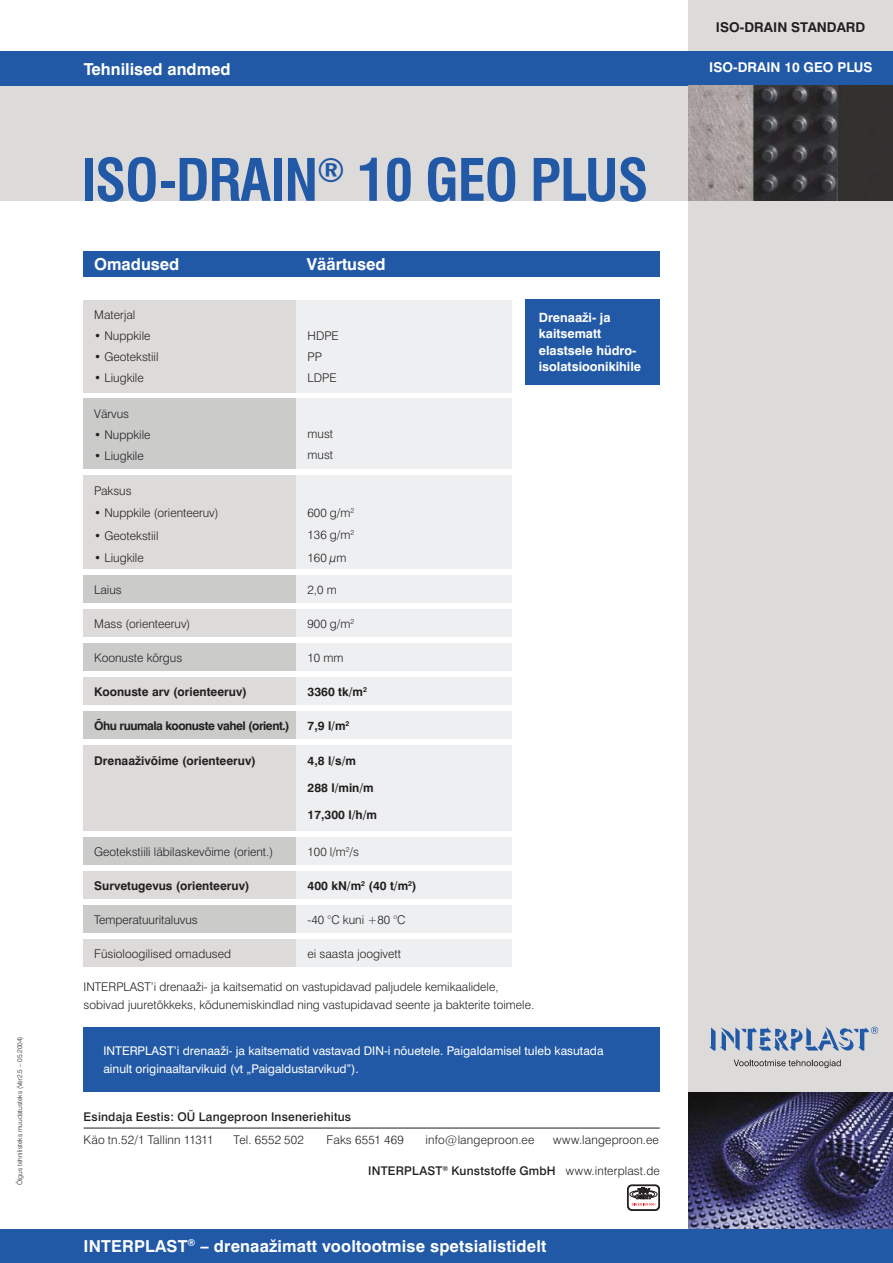
<style>
.page{position:relative;width:893px;height:1263px;background:#fff}
.page>*{position:absolute;margin:0;border:0;box-sizing:border-box;transform-origin:0 0}
.t1{font:700 condensed 57px "Swiss 721 BT";letter-spacing:-.02em;color:#2159a6}
.t2{font:700 16.5px "Swiss 721 BT";letter-spacing:.01em;color:#fff}
.t3{font:700 13.5px "Swiss 721 BT";color:#fff}
.t4{font:700 13.5px "Swiss 721 BT";color:#231f20}
.t5{font:700 12.75px/16.5px "Swiss 721 BT";color:#fff}
.t6{font:300 12px/21px "Swiss 721 BT";color:#231f20}
.t7{font:700 12px "Swiss 721 BT";color:#231f20}
.t8{font:12px/18px "Swiss 721 BT";color:#fff}
.t9{font:500 12px "Swiss 721 BT";letter-spacing:.015em;color:#231f20}
.t10{font:700 12px "Swiss 721 BT";letter-spacing:-.04em;color:#231f20}
.t11{font:700 12px "Helvetica";color:#fff}
.t12{font:300 12px "Swiss 721 BT";letter-spacing:.02em;color:#231f20}
.t13{font:300 6.75px "Swiss 721 BT";color:#231f20}
.s1{font-weight:300}
</style>
<div class="page">
<div style="left:0;top:75px;width:893px;height:126px;background:#dddbda"></div>
<div style="left:689px;top:0;width:204px;height:1263px;background:#dddbda"></div>
<img style="left:689px;top:1092px;width:204px;height:137px">
<div style="left:0;top:1229px;width:893px;height:34px;background:#2159a6"></div>
<div style="left:0;top:51px;width:893px;height:34px;background:#2159a6"></div>
<svg style="left:709px;top:1027px;width:169px;height:23px"></svg>
<svg style="left:734px;top:1060px;width:107px;height:8px"></svg>
<hr style="left:84px;top:1128px;width:576px;height:1px;background:#231f20">
<svg style="left:627px;top:1185px;width:33px;height:25px"></svg>
<div style="left:84px;top:251px;width:576px;height:25px;background:#2159a6"></div>
<div style="left:525px;top:300px;width:135px;height:85px;background:#2159a6"></div>
<div style="left:84px;top:300px;width:228px;height:92px;background:#dddbda"></div>
<div style="left:297px;top:300px;width:215px;height:92px;background:#edeff0"></div>
<div style="left:84px;top:399px;width:228px;height:70px;background:#cbcbca"></div>
<div style="left:297px;top:399px;width:215px;height:70px;background:#edeff0"></div>
<div style="left:84px;top:475px;width:228px;height:94px;background:#dddbda"></div>
<div style="left:297px;top:475px;width:215px;height:94px;background:#edeff0"></div>
<div style="left:84px;top:575px;width:228px;height:28px;background:#cbcbca"></div>
<div style="left:297px;top:575px;width:215px;height:28px;background:#edeff0"></div>
<div style="left:84px;top:609px;width:228px;height:28px;background:#dddbda"></div>
<div style="left:297px;top:609px;width:215px;height:28px;background:#edeff0"></div>
<div style="left:84px;top:643px;width:228px;height:28px;background:#cbcbca"></div>
<div style="left:297px;top:643px;width:215px;height:28px;background:#edeff0"></div>
<div style="left:84px;top:677px;width:228px;height:28px;background:#dddbda"></div>
<div style="left:297px;top:677px;width:215px;height:28px;background:#edeff0"></div>
<div style="left:84px;top:871px;width:228px;height:27px;background:#dddbda"></div>
<div style="left:297px;top:871px;width:215px;height:27px;background:#edeff0"></div>
<div style="left:84px;top:905px;width:228px;height:27px;background:#cbcbca"></div>
<div style="left:297px;top:905px;width:215px;height:27px;background:#edeff0"></div>
<div style="left:84px;top:939px;width:228px;height:27px;background:#dddbda"></div>
<div style="left:297px;top:939px;width:215px;height:27px;background:#edeff0"></div>
<div style="left:84px;top:837px;width:228px;height:27px;background:#cbcbca"></div>
<div style="left:297px;top:837px;width:215px;height:27px;background:#edeff0"></div>
<div style="left:84px;top:711px;width:228px;height:28px;background:#cbcbca"></div>
<div style="left:297px;top:711px;width:215px;height:28px;background:#edeff0"></div>
<div style="left:84px;top:746px;width:228px;height:85px;background:#dddbda"></div>
<div style="left:297px;top:746px;width:215px;height:85px;background:#edeff0"></div>
<div style="left:84px;top:1028px;width:576px;height:64px;background:#2159a6"></div>
<img style="left:689px;top:85px;width:204px;height:116px">
<p class="t13" style="left:16px;top:1185px;width:150px;rotate:-90deg">Õigus tehnilisteks muudatusteks (Ver2.5 – 05.2004)</p>
<h2 class="t2" style="left:84px;top:59px;width:148px">Tehnilised andmed</h2>
<h1 class="t1" style="left:81px;top:146px;width:569px">ISO-DRAIN<sup>®</sup> 10 GEO PLUS</h1>
<h2 class="t2" style="left:94px;top:254px;width:87px">Omadused</h2>
<h2 class="t2" style="left:307px;top:254px;width:80px">Väärtused</h2>
<p class="t6" style="left:94px;top:304px;width:43px">Materjal</p>
<p class="t6" style="left:94px;top:325px;width:58px">• Nuppkile</p>
<p class="t6" style="left:94px;top:346px;width:66px">• Geotekstiil</p>
<p class="t6" style="left:94px;top:367px;width:51px">• Liugkile</p>
<p class="t6" style="left:94px;top:403px;width:36px">Värvus</p>
<p class="t6" style="left:94px;top:424px;width:58px">• Nuppkile</p>
<p class="t6" style="left:94px;top:445px;width:51px">• Liugkile</p>
<p class="t6" style="left:94px;top:480px;width:39px">Paksus</p>
<p class="t6" style="left:94px;top:502px;width:126px">• Nuppkile (orienteeruv)</p>
<p class="t6" style="left:94px;top:525px;width:66px">• Geotekstiil</p>
<p class="t6" style="left:94px;top:547px;width:51px">• Liugkile</p>
<p class="t6" style="left:308px;top:325px;width:33px">HDPE<br>PP<br>LDPE</p>
<p class="t6" style="left:308px;top:423px;width:27px">must must</p>
<p class="t6" style="left:308px;top:501px;width:48px;line-height:22.5px;text-align:justify">600 g/m<sup>2<br></sup>136 g/m<sup>2<br></sup>160 µm</p>
<p class="t6" style="left:94px;top:579px;width:29px">Laius</p>
<p class="t6" style="left:308px;top:579px;width:31px">2,0 m</p>
<p class="t6" style="left:308px;top:613px;width:48px">900 g/m<sup>2</sup></p>
<p class="t6" style="left:308px;top:647px;width:37px">10 mm</p>
<p class="t7" style="left:308px;top:685px;width:61px">3360 tk/m<sup>2</sup></p>
<p class="t6" style="left:94px;top:613px;width:98px">Mass (orienteeruv)</p>
<p class="t6" style="left:94px;top:647px;width:90px">Koonuste kõrgus</p>
<p class="t7" style="left:94px;top:685px;width:154px">Koonuste arv (orienteeruv)</p>
<p class="t10" style="left:94px;top:719px;width:197px">Õhu ruumala koonuste vahel (orient.)</p>
<p class="t7" style="left:308px;top:719px;width:44px">7,9 l/m<sup>2</sup></p>
<p class="t7" style="left:94px;top:753px;width:163px">Drenaaživõime (orienteeruv)</p>
<p class="t7" style="left:308px;top:753px;width:50px">4,8 l/s/m</p>
<p class="t7" style="left:308px;top:780px;width:68px">288 l/min/m</p>
<p class="t7" style="left:308px;top:807px;width:71px">17,300 l/h/m</p>
<p class="t6" style="left:94px;top:841px;width:180px">Geotekstiili läbilaskevõime (orient.)</p>
<p class="t6" style="left:308px;top:841px;width:53px">100 l/m<sup>2</sup>/s</p>
<p class="t5" style="left:539px;top:309px;width:104px">Drenaaži- ja kaitsematt elastsele hüdro&shy;isolatsioonikihile</p>
<p class="t11" style="left:542px;top:313px;width:80px">Geotekstiiliga</p>
<p class="t11" style="left:542px;top:346px;width:61px">kaitsematt</p>
<p class="t7" style="left:94px;top:878px;width:157px">Survetugevus (orienteeruv)</p>
<p class="t6" style="left:94px;top:909px;width:105px">Temperatuuritaluvus</p>
<p class="t6" style="left:94px;top:943px;width:138px">Füsioloogilised omadused</p>
<p class="t6" style="left:84px;top:977px;width:452px;line-height:18px">INTERPLAST’i drenaaži- ja kaitsematid on vastupidavad paljudele kemikaalidele, sobivad juuretõkkeks, kõdunemiskindlad ning vastupidavad seente ja bakterite toimele.</p>
<p class="t7" style="left:308px;top:878px;width:111px">400 kN/m<sup>2</sup> (40 t/m<sup>2</sup>)</p>
<p class="t6" style="left:308px;top:909px;width:100px">-40 °C kuni +80 °C</p>
<p class="t6" style="left:308px;top:943px;width:95px">ei saasta joogivett</p>
<p class="t8" style="left:103px;top:1041px;width:502px">INTERPLAST’i drenaaži- ja kaitsematid vastavad DIN-i nõuetele. Paigaldamisel tuleb kasutada ainult originaaltarvikuid (vt „Paigaldustarvikud”).</p>
<p class="t9" style="left:84px;top:1110px;width:269px">Esindaja Eestis: OÜ Langeproon Inseneriehitus</p>
<p class="t6" style="left:84px;top:1129px;width:131px">Käo tn.52/1 Tallinn 11311</p>
<p class="t12" style="left:234px;top:1132px;width:72px">Tel. 6552 502</p>
<p class="t12" style="left:327px;top:1132px;width:79px">Faks 6551 469</p>
<p class="t6" style="left:426px;top:1129px;width:110px">info@langeproon.ee</p>
<p class="t6" style="left:553px;top:1129px;width:107px">www.langeproon.ee</p>
<p class="t9" style="left:368px;top:1164px;width:293px">INTERPLAST<sup>®</sup> Kunststoffe GmbH <span class="s1">www.interplast.de</span></p>
<h2 class="t2" style="left:84px;top:1236px;width:464px">INTERPLAST<sup>®</sup> – drenaažimatt vooltootmise spetsialistidelt</h2>
<p class="t4" style="left:716px;top:19px;width:151px">ISO-DRAIN STANDARD</p>
<p class="t3" style="left:709px;top:59px;width:165px">ISO-DRAIN 10 GEO PLUS</p>
</div>
